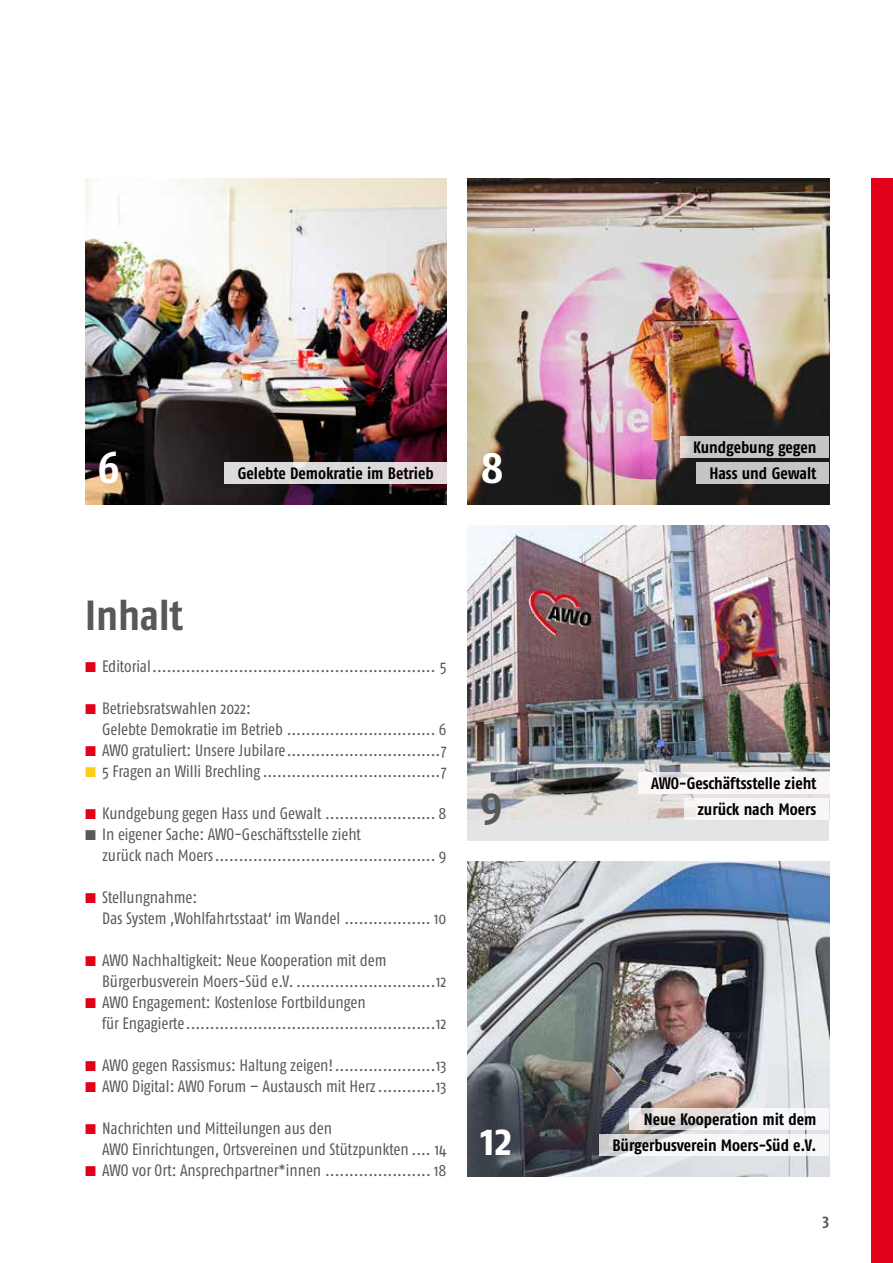
<style>
.page{position:relative;width:893px;height:1263px;background:#fff}
.page>*{position:absolute;margin:0;border:0;box-sizing:border-box;transform-origin:0 0}
.t1{font:700 45px "Fago Co";color:#fff}
.t2{font:700 45px "Fago Co";color:#58585a}
.t3{font:700 42px "Fago Co";color:#58585a}
.t4{font:16.5px/21px "Fago Co";color:#58585a}
.t5{font:700 16.5px "Fago Co";letter-spacing:-.005em;color:#000}
.t6{font:700 16.5px "Fago Co";color:#58585a}
.s1{font-family:"European Pi Three";color:#e2001a}
.s2{font-family:"European Pi Three";color:#fecd1a}
.s3{font-family:"European Pi Three"}
</style>
<div class="page">
<div style="left:872px;top:179px;width:21px;height:1084px;background:#e2001a"></div>
<img style="left:85px;top:179px;width:361px;height:325px">
<img style="left:468px;top:179px;width:361px;height:325px">
<img style="left:468px;top:861px;width:361px;height:315px">
<div style="left:468px;top:525px;width:361px;height:315px;background:#e3e4e4"></div>
<img style="left:468px;top:525px;width:361px;height:295px">
<div style="left:224px;top:462px;width:222px;height:21px;background:#dbd9db"></div>
<div style="left:696px;top:462px;width:133px;height:21px;background:#c5c5c5"></div>
<div style="left:685px;top:798px;width:144px;height:21px;background:#f8f7f6"></div>
<div style="left:638px;top:772px;width:191px;height:21px;background:#f8f7f7"></div>
<svg style="left:600px;top:1134px;width:229px;height:21px;fill:#f6f7f8"></svg>
<svg style="left:629px;top:1108px;width:200px;height:21px;fill:#f3f4f5"></svg>
<div style="left:680px;top:436px;width:149px;height:21px;background:#c5c5c5"></div>
<h1 class="t1" style="left:98px;top:441px;width:23px">6</h1>
<p class="t5" style="left:238px;top:463px;width:197px">Gelebte Demokratie im Betrieb</p>
<h1 class="t1" style="left:480px;top:441px;width:24px">8</h1>
<h2 class="t3" style="left:85px;top:591px;width:99px">Inhalt</h2>
<p class="t4" style="left:85px;top:656px;width:363px"><span class="s1">K</span> Editorial........................................................... 5</p>
<p class="t4" style="left:102px;top:698px;width:183px;text-indent:-17px"><span class="s1">K</span> Betriebsratswahlen 2022:<br>Gelebte Demokratie im Betrieb</p>
<p class="t4" style="left:85px;top:719px;width:363px;text-align:justify;text-indent:354px">6<br><span class="s1">K</span> AWO gratuliert: Unsere Jubilare................................7<br><span class="s2">K</span> 5 Fragen an Willi Brechling .....................................7</p>
<p class="t4" style="left:85px;top:803px;width:363px"><span class="s1">K</span> Kundgebung gegen Hass und Gewalt ....................... 8<br><span class="s3">K</span> In eigener Sache: AWO-Geschäftsstelle zieht</p>
<p class="t4" style="left:102px;top:845px;width:346px">zurück nach Moers.............................................. 9</p>
<p class="t4" style="left:102px;top:887px;width:346px;text-indent:-17px"><span class="s1">K</span> Stellungnahme:<br>Das System ‚Wohlfahrtsstaat‘ im Wandel .................. 10</p>
<p class="t4" style="left:85px;top:950px;width:303px"><span class="s1">K</span> AWO Nachhaltigkeit: Neue Kooperation mit dem</p>
<p class="t4" style="left:102px;top:971px;width:346px">Bürgerbusverein Moers-Süd e.V. .............................12</p>
<p class="t4" style="left:85px;top:992px;width:282px"><span class="s1">K</span> AWO Engagement: Kostenlose Fortbildungen</p>
<p class="t4" style="left:102px;top:1013px;width:346px">für Engagierte....................................................12</p>
<p class="t4" style="left:85px;top:1055px;width:363px"><span class="s1">K</span> AWO gegen Rassismus: Haltung zeigen!.....................13<br><span class="s1">K</span> AWO Digital: AWO Forum – Austausch mit Herz............13</p>
<p class="t4" style="left:85px;top:1118px;width:248px"><span class="s1">K</span> Nachrichten und Mitteilungen aus den</p>
<p class="t4" style="left:102px;top:1139px;width:346px">AWO Einrichtungen, Ortsvereinen und Stützpunkten .... 14</p>
<p class="t4" style="left:85px;top:1160px;width:363px"><span class="s1">K</span> AWO vor Ort: Ansprechpartner*innen ...................... 18</p>
<h1 class="t2" style="left:480px;top:777px;width:23px">9</h1>
<h1 class="t1" style="left:480px;top:1113px;width:33px">12</h1>
<p class="t5" style="left:693px;top:437px;width:125px">Kundgebung gegen</p>
<p class="t5" style="left:709px;top:463px;width:109px">Hass und Gewalt</p>
<p class="t5" style="left:651px;top:773px;width:167px">AWO-Geschäftsstelle zieht</p>
<p class="t5" style="left:697px;top:799px;width:121px">zurück nach Moers</p>
<p class="t5" style="left:644px;top:1109px;width:174px">Neue Kooperation mit dem</p>
<p class="t5" style="left:612px;top:1135px;width:206px">Bürgerbusverein Moers-Süd e.V.</p>
<p class="t6" style="left:822px;top:1211px;width:8px">3</p>
</div>
